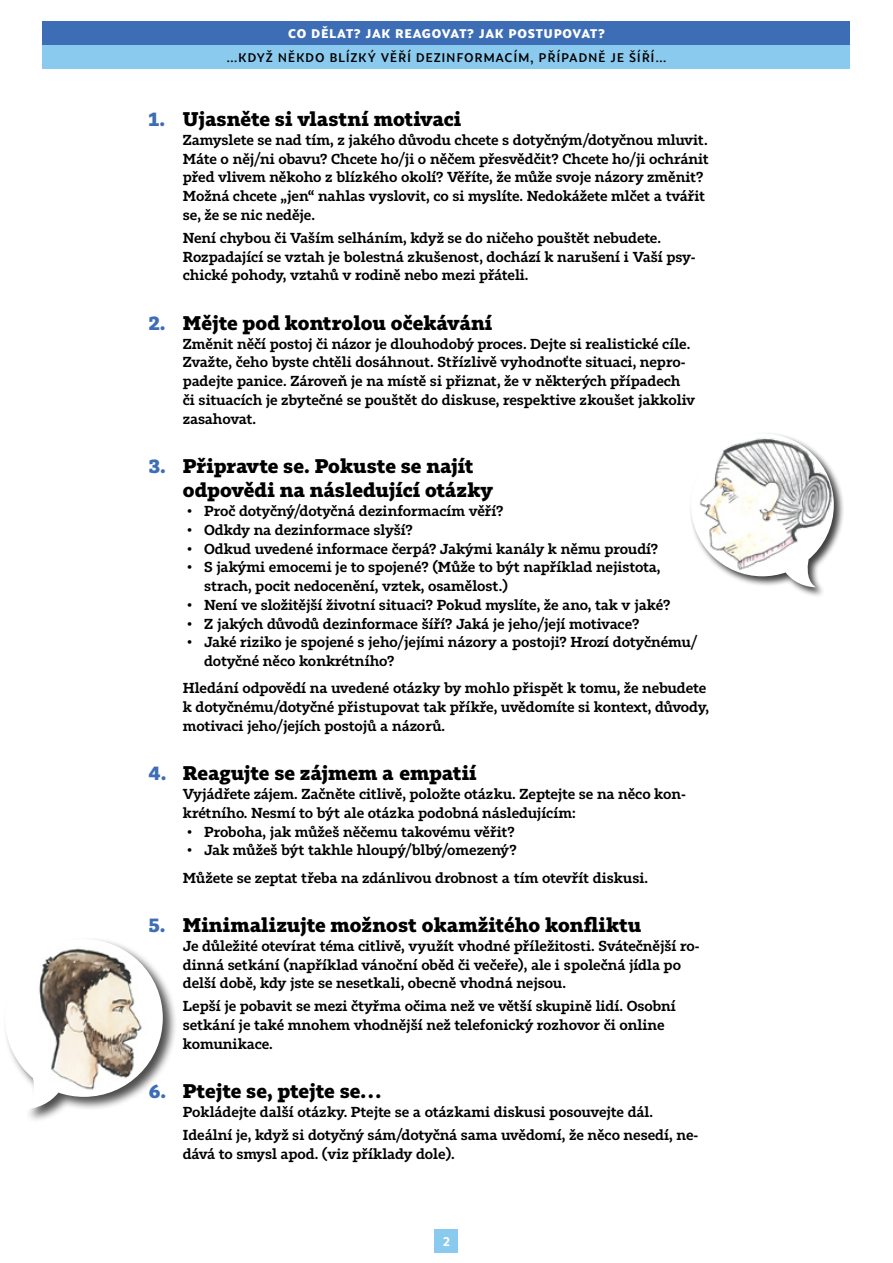
<style>
.page{position:relative;width:893px;height:1263px;background:#fff}
.page>*{position:absolute;margin:0;border:0;box-sizing:border-box;transform-origin:0 0}
.t1{font:700 19.5px/24px "Tabac Slab";color:#000}
.t2{font:300 14.25px/18.8px "Tabac Slab";letter-spacing:-.005em;color:#000}
.t3{font:500 13.5px "Sprout";letter-spacing:.05em;color:#000}
.t4{font:800 13.5px "Sprout";letter-spacing:.05em;color:#fff}
.t5{font:700 13.5px "Sprout";color:#fff}
.s1{color:#3d6eb5}
</style>
<div class="page">
<div style="left:3px;top:936px;width:174px;height:187px;background:#000;opacity:.7"></div>
<img style="left:5px;top:939px;width:158px;height:170px">
<div style="left:689px;top:432px;width:156px;height:166px;background:#000;opacity:.75"></div>
<img style="left:691px;top:433px;width:143px;height:154px">
<div style="left:43px;top:21px;width:807px;height:24px;background:#3d6eb5"></div>
<div style="left:43px;top:46px;width:807px;height:23px;background:#8bcaef"></div>
<div style="left:435px;top:1229px;width:23px;height:23px;background:#8bcaef"></div>
<p class="t4" style="left:288px;top:24px;width:318px">CO DĚLAT? JAK REAGOVAT? JAK POSTUPOVAT?</p>
<p class="t3" style="left:227px;top:49px;width:441px">…KDYŽ NĚKDO BLÍZKÝ VĚŘÍ DEZINFORMACÍM, PŘÍPADNĚ JE ŠÍŘÍ…</p>
<h1 class="t1" style="left:149px;top:107px;width:314px"><span class="s1">1.</span> Ujasněte si vlastní motivaci</h1>
<p class="t2" style="left:183px;top:131px;width:528px">Zamyslete se nad tím, z jakého důvodu chcete s dotyčným/dotyčnou mluvit.<br>Máte o něj/ni obavu? Chcete ho/ji o něčem přesvědčit? Chcete ho/ji ochránit před vlivem někoho z blízkého okolí? Věříte, že může svoje názory změnit?<br>Možná chcete „jen“ nahlas vyslovit, co si myslíte. Nedokážete mlčet a tvářit se, že se nic neděje.</p>
<p class="t2" style="left:183px;top:229px;width:514px">Není chybou či Vaším selháním, když se do ničeho pouštět nebudete.<br>Rozpadající se vztah je bolestná zkušenost, dochází k narušení i Vaší psy&shy;chické pohody, vztahů v rodině nebo mezi přáteli.</p>
<h1 class="t1" style="left:149px;top:311px;width:345px"><span class="s1">2.</span> Mějte pod kontrolou očekávání</h1>
<p class="t2" style="left:183px;top:334px;width:514px">Změnit něčí postoj či názor je dlouhodobý proces. Dejte si realistické cíle.<br>Zvažte, čeho byste chtěli dosáhnout. Střízlivě vyhodnoťte situaci, nepro&shy;padejte panice. Zároveň je na místě si přiznat, že v některých případech či situacích je zbytečné se pouštět do diskuse, respektive zkoušet jakkoliv zasahovat.</p>
<h1 class="t1" style="left:183px;top:454px;width:312px;text-indent:-34px"><span class="s1">3.</span> Připravte se. Pokuste se najít odpovědi na následující otázky</h1>
<p class="t2" style="left:187px;top:502px;width:318px">• Proč dotyčný/dotyčná dezinformacím věří?</p>
<p class="t2" style="left:187px;top:520px;width:227px">• Odkdy na dezinformace slyší?</p>
<p class="t2" style="left:187px;top:539px;width:473px">• Odkud uvedené informace čerpá? Jakými kanály k němu proudí?</p>
<p class="t2" style="left:204px;top:558px;width:458px;text-indent:-17px">• S jakými emocemi je to spojené? (Může to být například nejistota, strach, pocit nedocenění, vztek, osamělost.)</p>
<p class="t2" style="left:187px;top:595px;width:485px">• Není ve složitější životní situaci? Pokud myslíte, že ano, tak v jaké?</p>
<p class="t2" style="left:187px;top:614px;width:454px">• Z jakých důvodů dezinformace šíří? Jaká je jeho/její motivace?</p>
<p class="t2" style="left:204px;top:633px;width:495px;text-indent:-17px">• Jaké riziko je spojené s jeho/jejími názory a postoji? Hrozí dotyčnému/ dotyčné něco konkrétního?</p>
<p class="t2" style="left:183px;top:679px;width:528px">Hledání odpovědí na uvedené otázky by mohlo přispět k tomu, že nebudete k dotyčnému/dotyčné přistupovat tak příkře, uvědomíte si kontext, důvody, motivaci jeho/jejích postojů a názorů.</p>
<h1 class="t1" style="left:149px;top:761px;width:329px"><span class="s1">4.</span> Reagujte se zájmem a empatií</h1>
<p class="t2" style="left:183px;top:785px;width:505px">Vyjádřete zájem. Začněte citlivě, položte otázku. Zeptejte se na něco kon&shy;krétního. Nesmí to být ale otázka podobná následujícím:</p>
<p class="t2" style="left:187px;top:822px;width:329px">• Proboha, jak můžeš něčemu takovému věřit?</p>
<p class="t2" style="left:183px;top:837px;width:467px;line-height:27.3px">• Jak můžeš být takhle hloupý/blbý/omezený?<br>Můžete se zeptat třeba na zdánlivou drobnost a tím otevřít diskusi.</p>
<h1 class="t1" style="left:149px;top:913px;width:494px"><span class="s1">5.</span> Minimalizujte možnost okamžitého konfliktu</h1>
<p class="t2" style="left:183px;top:936px;width:518px">Je důležité otevírat téma citlivě, využít vhodné příležitosti. Svátečnější ro&shy;dinná setkání (například vánoční oběd či večeře), ale i společná jídla po delší době, kdy jste se nesetkali, obecně vhodná nejsou.</p>
<p class="t2" style="left:183px;top:997px;width:495px">Lepší je pobavit se mezi čtyřma očima než ve větší skupině lidí. Osobní setkání je také mnohem vhodnější než telefonický rozhovor či online komunikace.</p>
<h1 class="t1" style="left:149px;top:1079px;width:234px"><span class="s1">6.</span> Ptejte se, ptejte se…</h1>
<p class="t2" style="left:183px;top:1101px;width:517px;line-height:23px">Pokládejte další otázky. Ptejte se a otázkami diskusi posouvejte dál.<br>Ideální je, když si dotyčný sám/dotyčná sama uvědomí, že něco nesedí, ne-</p>
<p class="t2" style="left:183px;top:1144px;width:274px">dává to smysl apod. (viz příklady dole).</p>
<p class="t5" style="left:443px;top:1232px;width:9px">2</p>
</div>
